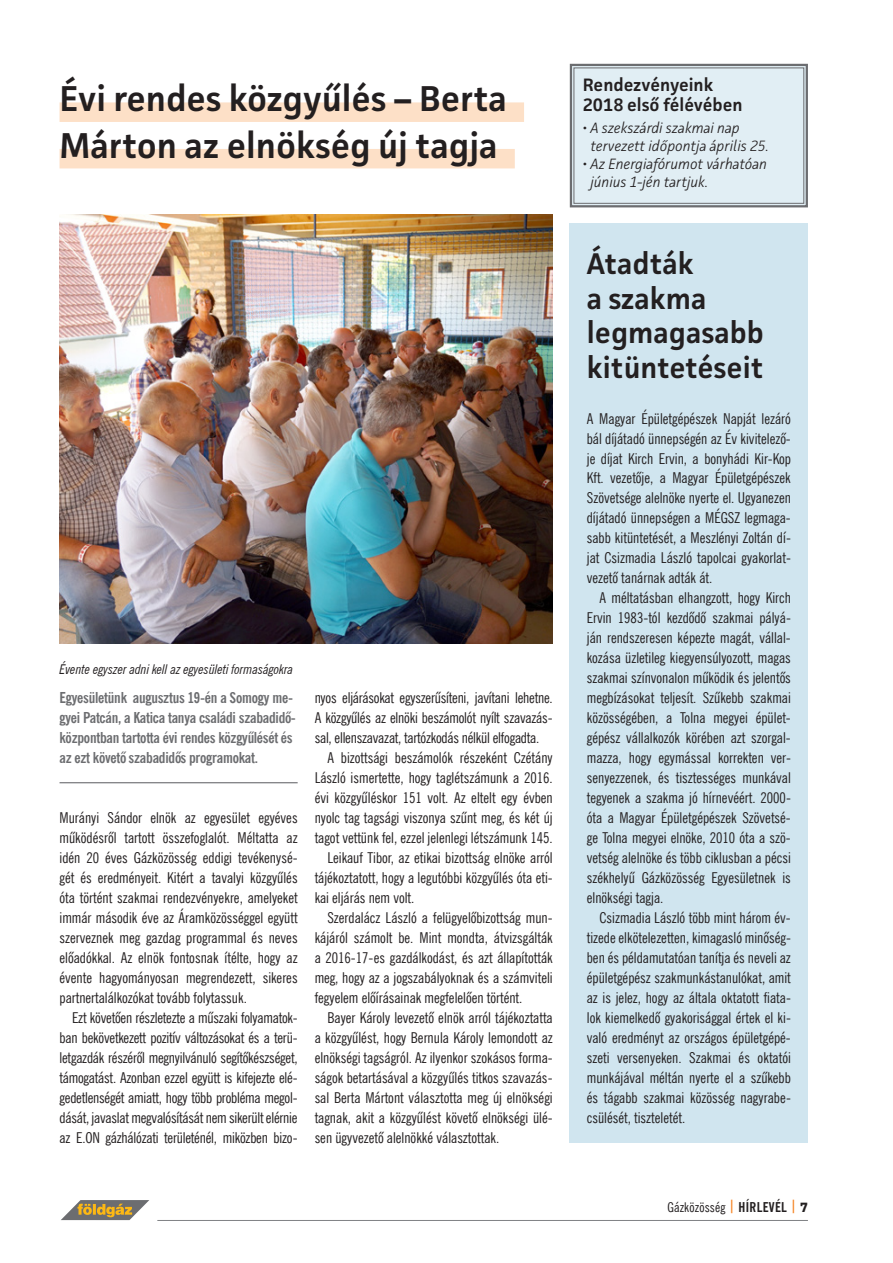
<style>
.page{position:relative;width:893px;height:1263px;background:#fff}
.page>*{position:absolute;margin:0;border:0;box-sizing:border-box;transform-origin:0 0}
.t1{font:600 36px/46.5px "Facit";color:#231f20}
.t2{font:600 30px/34.5px "Facit";color:#231f20}
.t3{font:600 18px/20.1px "Facit";color:#231f20}
.t4{font:15px/20px "News Gothic Condensed";color:#231f20;text-align:justify}
.t5{font:700 condensed 15px/20px "News Gothic";letter-spacing:-.015em;color:#6c6d70}
.t6{font:italic 300 15px/18px "Facit";color:#231f20}
.t7{font:italic condensed 13.5px "News Gothic";color:#231f20}
.t8{font:13.5px "News Gothic Condensed";letter-spacing:.01em;color:#231f20}
.s1{font-weight:400;font-style:normal}
.s2{font-family:"News Gothic";font-weight:700;font-stretch:condensed;color:#f58220}
.s3{font-family:"News Gothic";font-weight:700;font-stretch:condensed}
.s4{font-family:"Facit";font-weight:700}
</style>
<div class="page">
<hr style="left:157px;top:1220px;width:651px;height:1px;background:#808285">
<svg style="left:61px;top:1200px;width:88px;height:20px"></svg>
<div style="left:570px;top:224px;width:238px;height:919px;background:#d0e5ef"></div>
<hr style="left:60px;top:782px;width:238px;height:1px;background:#6c6d70">
<div style="left:60px;top:102px;width:464px;height:20px;background:#fde0c7"></div>
<div style="left:60px;top:149px;width:455px;height:19px;background:#fde0c7"></div>
<img style="left:60px;top:214px;width:493px;height:429px">
<svg style="left:569px;top:63px;width:239px;height:145px;background:#dae6ec"></svg>
<div style="left:574px;top:68px;width:230px;height:136px;border:1px solid #6c6d70"></div>
<h1 class="t1" style="left:60px;top:75px;width:449px">Évi rendes közgyűlés – Berta<br>Márton az elnökség új tagja</h1>
<p class="t7" style="left:60px;top:661px;width:235px">Évente egyszer adni kell az egyesületi formaságokra</p>
<p class="t5" style="left:60px;top:688px;width:238px">Egyesületünk augusztus 19-én a Somogy me&shy;gyei Patcán, a Katica tanya családi szabadidô&shy;központban tartotta évi rendes közgyûlését és az ezt követô szabadidôs programokat.</p>
<p class="t4" style="left:60px;top:808px;width:240px">Murányi Sándor elnök az egyesület egyéves mûködésrôl tartott összefoglalót. Méltatta az idén 20 éves Gázközösség eddigi tevékenysé&shy;gét és eredményeit. Kitért a tavalyi közgyûlés óta történt szakmai rendezvényekre, amelyeket immár második éve az Áramközösséggel együtt szerveznek meg gazdag programmal és neves elôadókkal. Az elnök fontosnak ítélte, hogy az évente hagyományosan megrendezett, sikeres partnertalálkozókat tovább folytassuk.</p>
<p class="t4" style="left:60px;top:1008px;width:240px;text-indent:13px">Ezt követôen részletezte a mûszaki folyamatok&shy;ban bekövetkezett pozitív változásokat és a terü&shy;letgazdák részérôl megnyilvánuló segítôkészséget, támogatást. Azonban ezzel együtt is kifejezte elé&shy;gedetlenségét amiatt, hogy több probléma megol&shy;dását, javaslat megvalósítását nem sikerült elérnie az E.ON gázhálózati területénél, miközben bizo-</p>
<p class="t4" style="left:315px;top:688px;width:240px">nyos eljárásokat egyszerûsíteni, javítani lehetne.</p>
<p class="t4" style="left:315px;top:708px;width:240px">A közgyûlés az elnöki beszámolót nyílt szavazás-</p>
<p class="t4" style="left:315px;top:728px;width:226px">sal, ellenszavazat, tartózkodás nélkül elfogadta.</p>
<p class="t4" style="left:327px;top:748px;width:227px">A bizottsági beszámolók részeként Czétány</p>
<p class="t4" style="left:315px;top:768px;width:240px">László ismertette, hogy taglétszámunk a 2016.</p>
<p class="t4" style="left:315px;top:788px;width:240px">évi közgyûléskor 151 volt. Az eltelt egy évben</p>
<p class="t4" style="left:315px;top:808px;width:240px">nyolc tag tagsági viszonya szûnt meg, és két új</p>
<p class="t4" style="left:315px;top:828px;width:240px">tagot vettünk fel, ezzel jelenlegi létszámunk 145.</p>
<p class="t4" style="left:327px;top:848px;width:227px">Leikauf Tibor, az etikai bizottság elnöke arról</p>
<p class="t4" style="left:315px;top:868px;width:240px">tájékoztatott, hogy a legutóbbi közgyûlés óta eti-</p>
<p class="t4" style="left:315px;top:888px;width:101px">kai eljárás nem volt.</p>
<p class="t4" style="left:327px;top:908px;width:227px">Szerdalácz László a felügyelôbizottság mun-</p>
<p class="t4" style="left:315px;top:928px;width:240px">kájáról számolt be. Mint mondta, átvizsgálták</p>
<p class="t4" style="left:315px;top:948px;width:240px">a 2016-17-es gazdálkodást, és azt állapították</p>
<p class="t4" style="left:315px;top:968px;width:240px">meg, hogy az a jogszabályoknak és a számviteli</p>
<p class="t4" style="left:315px;top:987px;width:209px">fegyelem elôírásainak megfelelôen történt.</p>
<p class="t4" style="left:327px;top:1007px;width:227px">Bayer Károly levezetô elnök arról tájékoztatta</p>
<p class="t4" style="left:315px;top:1027px;width:240px">a közgyûlést, hogy Bernula Károly lemondott az</p>
<p class="t4" style="left:315px;top:1047px;width:240px">elnökségi tagságról. Az ilyenkor szokásos forma-</p>
<p class="t4" style="left:315px;top:1067px;width:240px">ságok betartásával a közgyûlés titkos szavazás-</p>
<p class="t4" style="left:315px;top:1087px;width:240px">sal Berta Mártont választotta meg új elnökségi</p>
<p class="t4" style="left:315px;top:1107px;width:240px">tagnak, akit a közgyûlést követô elnökségi ülé-</p>
<p class="t4" style="left:315px;top:1127px;width:186px">sen ügyvezetô alelnökké választottak.</p>
<p class="t3" style="left:583px;top:74px;width:161px">Rendezvényeink<br>2018 első félévében</p>
<p class="t6" style="left:590px;top:118px;width:180px;text-indent:-8px"><span class="s1">•</span> A szekszárdi szakmai nap tervezett időpontja április 25.</p>
<p class="t6" style="left:590px;top:154px;width:178px;text-indent:-8px"><span class="s1">•</span> Az Energiafórumot várhatóan június 1-jén tartjuk.</p>
<h2 class="t2" style="left:587px;top:246px;width:179px">Átadták<br>a szakma legmagasabb kitüntetéseit</h2>
<p class="t4" style="left:587px;top:408px;width:206px">A Magyar Épületgépészek Napját lezáró bál díjátadó ünnepségén az Év kivitelezô&shy;je díjat Kirch Ervin, a bonyhádi Kir-Kop Kft. vezetôje, a Magyar Épületgépészek Szövetsége alelnöke nyerte el. Ugyanezen díjátadó ünnepségen a MÉGSZ legmaga&shy;sabb kitüntetését, a Meszlényi Zoltán dí&shy;jat Csizmadia László tapolcai gyakorlat&shy;vezetô tanárnak adták át.</p>
<p class="t4" style="left:587px;top:588px;width:206px;text-indent:13px">A méltatásban elhangzott, hogy Kirch Ervin 1983-tól kezdôdô szakmai pályá&shy;ján rendszeresen képezte magát, vállal&shy;kozása üzletileg kiegyensúlyozott, magas szakmai színvonalon mûködik és jelentôs megbízásokat teljesít. Szûkebb szakmai közösségében, a Tolna megyei épület&shy;gépész vállalkozók körében azt szorgal&shy;mazza, hogy egymással korrekten ver&shy;senyezzenek, és tisztességes munkával tegyenek a szakma jó hírnevéért. 2000- óta a Magyar Épületgépészek Szövetsé&shy;ge Tolna megyei elnöke, 2010 óta a szö&shy;vetség alelnöke és több ciklusban a pécsi székhelyû Gázközösség Egyesületnek is elnökségi tagja.</p>
<p class="t4" style="left:587px;top:908px;width:206px;text-indent:13px">Csizmadia László több mint három év&shy;tizede elkötelezetten, kimagasló minôség&shy;ben és példamutatóan tanítja és neveli az épületgépész szakmunkástanulókat, amit az is jelez, hogy az általa oktatott fiata&shy;lok kiemelkedô gyakorisággal értek el ki&shy;való eredményt az országos épületgépé&shy;szeti versenyeken. Szakmai és oktatói munkájával méltán nyerte el a szûkebb és tágabb szakmai közösség nagyrabe&shy;csülését, tiszteletét.</p>
<p class="t8" style="left:667px;top:1199px;width:142px">Gázközösség <span class="s2">|</span> <span class="s3">HÍRLEVÉL</span> <span class="s2">|</span> <span class="s4">7</span></p>
</div>
